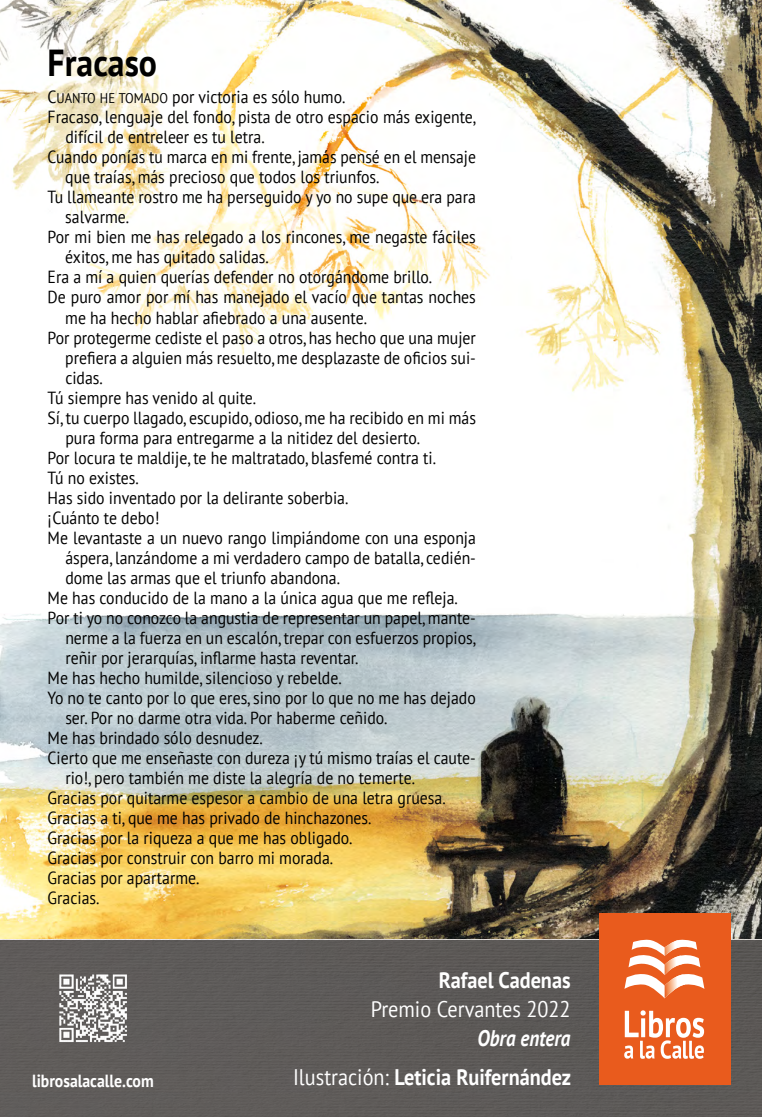
<style>
.page{position:relative;width:762px;height:1117px;background:#fff}
.page>*{position:absolute;margin:0;border:0;box-sizing:border-box;transform-origin:0 0}
.t1{font:700 37.5px "PT Sans";color:#000;scale:.9 1}
.t2{font:700 22.5px "PT Sans";color:#fff;scale:.9 1}
.t3{font:22.5px "PT Sans";color:#fff;scale:.9 1}
.t4{font:italic 700 22.5px "PT Sans";color:#fff;scale:.85 1}
.t5{font:17.5px "PT Sans";color:#000;scale:.9 1}
.t6{font:17.5px "PT Sans";color:#000;scale:.89 1}
.t7{font:700 17.5px "PT Sans";color:#fff;scale:.9 1}
.s1{font-family:"PT Sans Regular SC800"}
.s2{font-family:"PT Sans Regular SC800";font-size:14px}
.s3{font-weight:400}
</style>
<div class="page">
<img style="left:0;top:0;width:762px;height:939px">
<div style="left:0;top:939px;width:762px;height:177px;background:#5e5a59"></div>
<img style="left:59px;top:974px;width:68px;height:69px">
<div style="left:599px;top:913px;width:131px;height:171px;background:#e95b1d"></div>
<svg style="left:624px;top:939px;width:80px;height:59px"></svg>
<svg style="left:624px;top:1010px;width:80px;height:48px"></svg>
<h1 class="t1" style="left:48px;top:38px;width:123px">Fracaso</h1>
<p class="t5" style="left:48px;top:86px;width:332px"><span class="s1">C</span><span class="s2">UANTO HE TOMADO</span> por victoria es sólo humo.</p>
<p class="t5" style="left:48px;top:106px;width:477px">Fracaso, lenguaje del fondo, pista de otro espacio más exigente,</p>
<p class="t5" style="left:65px;top:126px;width:223px">difícil de entreleer es tu letra.</p>
<p class="t6" style="left:48px;top:146px;width:483px">Cuando ponías tu marca en mi frente, jamás pensé en el mensaje</p>
<p class="t5" style="left:65px;top:166px;width:351px">que traías, más precioso que todos los triunfos.</p>
<p class="t5" style="left:48px;top:186px;width:477px">Tu llameante rostro me ha perseguido y yo no supe que era para</p>
<p class="t5" style="left:65px;top:206px;width:73px">salvarme.</p>
<p class="t5" style="left:48px;top:226px;width:477px">Por mi bien me has relegado a los rincones, me negaste fáciles</p>
<p class="t5" style="left:65px;top:246px;width:228px">éxitos, me has quitado salidas.</p>
<p class="t5" style="left:48px;top:266px;width:429px">Era a mí a quien querías defender no otorgándome brillo.</p>
<p class="t5" style="left:48px;top:286px;width:477px">De puro amor por mí has manejado el vacío que tantas noches</p>
<p class="t5" style="left:65px;top:306px;width:337px">me ha hecho hablar afiebrado a una ausente.</p>
<p class="t5" style="left:48px;top:326px;width:477px">Por protegerme cediste el paso a otros, has hecho que una mujer</p>
<p class="t5" style="left:65px;top:346px;width:458px">prefiera a alguien más resuelto, me desplazaste de oficios sui-</p>
<p class="t5" style="left:65px;top:366px;width:43px">cidas.</p>
<p class="t5" style="left:48px;top:386px;width:233px">Tú siempre has venido al quite.</p>
<p class="t5" style="left:48px;top:406px;width:477px">Sí, tu cuerpo llagado, escupido, odioso, me ha recibido en mi más</p>
<p class="t5" style="left:65px;top:426px;width:396px">pura forma para entregarme a la nitidez del desierto.</p>
<p class="t5" style="left:48px;top:446px;width:433px">Por locura te maldije, te he maltratado, blasfemé contra ti.</p>
<p class="t5" style="left:48px;top:466px;width:103px">Tú no existes.</p>
<p class="t5" style="left:48px;top:486px;width:336px">Has sido inventado por la delirante soberbia.</p>
<p class="t5" style="left:48px;top:506px;width:126px">¡Cuánto te debo!</p>
<p class="t5" style="left:48px;top:526px;width:477px">Me levantaste a un nuevo rango limpiándome con una esponja</p>
<p class="t5" style="left:65px;top:546px;width:458px">áspera, lanzándome a mi verdadero campo de batalla, cedién-</p>
<p class="t5" style="left:65px;top:566px;width:307px">dome las armas que el triunfo abandona.</p>
<p class="t5" style="left:48px;top:586px;width:457px">Me has conducido de la mano a la única agua que me refleja.</p>
<p class="t5" style="left:48px;top:606px;width:477px">Por ti yo no conozco la angustia de representar un papel, mante-</p>
<p class="t5" style="left:65px;top:626px;width:458px">nerme a la fuerza en un escalón, trepar con esfuerzos propios,</p>
<p class="t5" style="left:65px;top:646px;width:327px">reñir por jerarquías, inflarme hasta reventar.</p>
<p class="t5" style="left:48px;top:666px;width:328px">Me has hecho humilde, silencioso y rebelde.</p>
<p class="t5" style="left:48px;top:686px;width:477px">Yo no te canto por lo que eres, sino por lo que no me has dejado</p>
<p class="t5" style="left:65px;top:706px;width:359px">ser. Por no darme otra vida. Por haberme ceñido.</p>
<p class="t5" style="left:48px;top:726px;width:241px">Me has brindado sólo desnudez.</p>
<p class="t5" style="left:48px;top:746px;width:477px">Cierto que me enseñaste con dureza ¡y tú mismo traías el caute-</p>
<p class="t5" style="left:65px;top:766px;width:390px">rio!, pero también me diste la alegría de no temerte.</p>
<p class="t5" style="left:48px;top:786px;width:444px">Gracias por quitarme espesor a cambio de una letra gruesa.</p>
<p class="t5" style="left:48px;top:806px;width:361px">Gracias a ti, que me has privado de hinchazones.</p>
<p class="t5" style="left:48px;top:826px;width:340px">Gracias por la riqueza a que me has obligado.</p>
<p class="t5" style="left:48px;top:846px;width:319px">Gracias por construir con barro mi morada.</p>
<p class="t5" style="left:48px;top:866px;width:170px">Gracias por apartarme.</p>
<p class="t5" style="left:48px;top:886px;width:59px">Gracias.</p>
<p class="t2" style="left:439px;top:965px;width:148px">Rafael Cadenas</p>
<p class="t3" style="left:371px;top:994px;width:224px">Premio Cervantes 2022</p>
<p class="t4" style="left:477px;top:1022px;width:111px">Obra entera</p>
<p class="t7" style="left:32px;top:1069px;width:137px">librosalacalle.com</p>
<p class="t2" style="left:293px;top:1061px;width:310px"><span class="s3">Ilustración:</span> Leticia Ruifernández</p>
</div>
